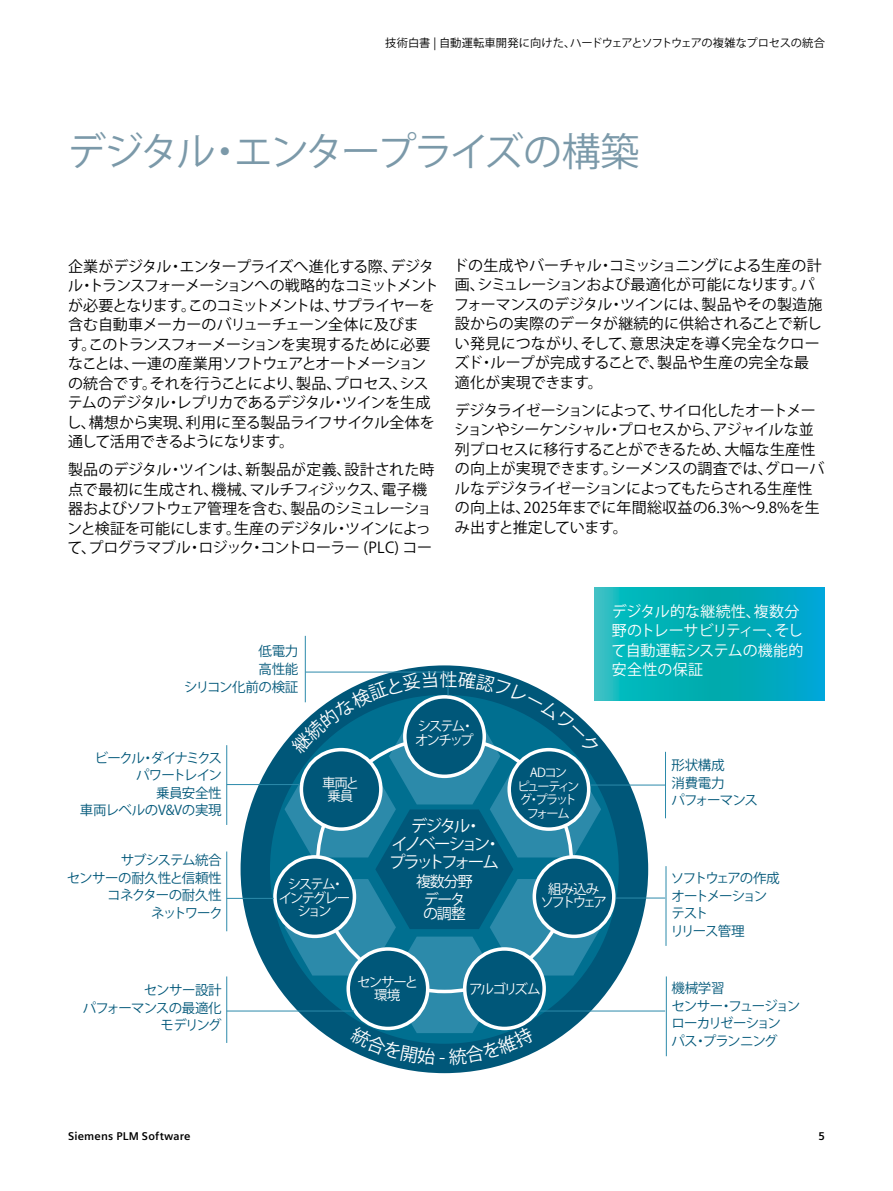
<style>
.page{position:relative;width:893px;height:1191px;background:#fff}
.page>*{position:absolute;margin:0;border:0;box-sizing:border-box;transform-origin:0 0}
.t1{font:39px "Koz Go Pr 6 N";letter-spacing:-.07em;color:#7b99a9}
.t2{font:18px "Koz Go Pr 6 N";color:#fff}
.t3{font:16.5px/18px "Koz Go Pr 6 N";letter-spacing:-.165em;color:#fff;text-align:center}
.t4{font:15px/19.5px "Koz Go Pr 6 N";letter-spacing:-.025em;color:#000}
.t5{font:15px/19.5px "Koz Go Pr 6 N";letter-spacing:-.005em;color:#000}
.t6{font:15px/19.5px "Koz Go Pr 6 N";letter-spacing:.01em;color:#fff}
.t7{font:15px/17.7px "Koz Go Pr 6 N";letter-spacing:-.015em;color:#fff;text-align:center}
.t8{font:13.5px/17.5px "Koz Go Pr 6 N";letter-spacing:-.055em;color:#005779;text-align:right}
.t9{font:13.5px/13.5px "Koz Go Pr 6 N";letter-spacing:-.155em;color:#fff;text-align:center}
.t10{font:13.5px/17.5px "Koz Go Pr 6 N";letter-spacing:-.075em;color:#005779}
.t11{font:13.5px/17.5px "Koz Go Pr 6 N";letter-spacing:-.12em;color:#005779}
.t12{font:13.5px/17.5px "Koz Go Pr 6 N";letter-spacing:-.025em;color:#005779;text-align:right}
.t13{font:13.5px/17.5px "Koz Go Pr 6 N";letter-spacing:-.035em;color:#005779}
.t14{font:13.5px/13.5px "Koz Go Pr 6 N";letter-spacing:-.18em;color:#fff;text-align:center}
.t15{font:12.3px/13.5px "Koz Go Pr 6 N";letter-spacing:-.17em;color:#fff;text-align:center}
.t16{font:11.25px "Koz Go Pr 6 N";letter-spacing:-.005em;color:#000}
.t17{font:700 11.25px "Siemens Sans Global";letter-spacing:.015em;color:#000}
</style>
<div class="page">
<svg style="left:595px;top:588px;width:230px;height:113px;background:#04aebb"></svg>
<svg style="left:241px;top:665px;width:407px;height:408px;background:#045d7e"></svg>
<svg style="left:275px;top:857px;width:79px;height:79px"></svg>
<svg style="left:534px;top:857px;width:80px;height:79px"></svg>
<hr style="left:305px;top:636px;width:1px;height:66px;background:#2c8aaa">
<hr style="left:226px;top:745px;width:1px;height:80px;background:#2c8aaa">
<hr style="left:227px;top:784px;width:73px;height:1px;background:#2c8aaa">
<hr style="left:226px;top:851px;width:1px;height:80px;background:#2c8aaa">
<hr style="left:227px;top:898px;width:47px;height:1px;background:#2c8aaa">
<hr style="left:226px;top:976px;width:1px;height:67px;background:#2c8aaa">
<hr style="left:227px;top:1010px;width:127px;height:1px;background:#2c8aaa">
<hr style="left:665px;top:752px;width:1px;height:66px;background:#2c8aaa">
<hr style="left:591px;top:784px;width:74px;height:1px;background:#2c8aaa">
<hr style="left:666px;top:866px;width:1px;height:80px;background:#2c8aaa">
<hr style="left:616px;top:897px;width:49px;height:1px;background:#2c8aaa">
<hr style="left:666px;top:976px;width:1px;height:80px;background:#2c8aaa">
<hr style="left:540px;top:1010px;width:125px;height:1px;background:#2c8aaa">
<svg style="left:285px;top:670px;width:316px;height:395px;background:#2b7b98"></svg>
<p class="t16" style="left:385px;top:37px;width:441px">技術白書 | 自動運転車開発に向けた、ハードウェアとソフトウェアの複雑なプロセスの統合</p>
<h1 class="t1" style="left:67px;top:130px;width:574px">デジタル・エンタープライズの構築</h1>
<p class="t4" style="left:67px;top:257px;width:374px">企業がデジタル・エンタープライズへ進化する際、デジタル・トランスフォーメーションへの戦略的なコミットメントが必要となります。このコミットメントは、サプライヤーを含む自動車メーカーのバリューチェーン全体に及びま<br>す。このトランスフォーメーションを実現するために必要なことは、一連の産業用ソフトウェアとオートメーションの統合です。それを行うことにより、製品、プロセス、システムのデジタル・レプリカであるデジタル・ツインを生成し、構想から実現、利用に至る製品ライフサイクル全体を通して活用できるようになります。</p>
<p class="t4" style="left:67px;top:460px;width:369px">製品のデジタル・ツインは、新製品が定義、設計された時点で最初に生成され、機械、マルチフィジックス、電子機器およびソフトウェア管理を含む、製品のシミュレーションと検証を可能にします。生産のデジタル・ツインによって、プログラマブル・ロジック・コントローラー (PLC) コー</p>
<p class="t5" style="left:453px;top:256px;width:371px">ドの生成やバーチャル・コミッショニングによる生産の計画、シミュレーションおよび最適化が可能になります。パフォーマンスのデジタル・ツインには、製品やその製造施設からの実際のデータが継続的に供給されることで新しい発見につながり、そして、意思決定を導く完全なクローズド・ループが完成することで、製品や生産の完全な最適化が実現できます。</p>
<p class="t4" style="left:455px;top:401px;width:371px">デジタライゼーションによって、サイロ化したオートメーションやシーケンシャル・プロセスから、アジャイルな並列プロセスに移行することができるため、大幅な生産性の向上が実現できます。シーメンスの調査では、グローバルなデジタライゼーションによってもたらされる生産性の向上は、2025年までに年間総収益の6.3%～9.8%を生み出すと推定しています。</p>
<p class="t12" style="left:184px;top:643px;width:116px">低電力<br>高性能<br>シリコン化前の検証</p>
<p class="t6" style="left:611px;top:602px;width:193px">デジタル的な継続性、複数分野のトレーサビリティー、そして自動運転システムの機能的安全性の保証</p>
<p class="t9" style="left:415px;top:719px;width:61px;text-align:left">システム・オンチップ</p>
<p class="t8" style="left:80px;top:749px;width:144px">ビークル・ダイナミクスパワートレイン<br>乗員安全性<br>車両レベルのV&amp;Vの実現</p>
<p class="t13" style="left:672px;top:756px;width:88px">形状構成<br>消費電力<br>パフォーマンス</p>
<p class="t15" style="left:517px;top:766px;width:64px">ADコン<br>ピューティング・プラットフォーム</p>
<p class="t9" style="left:322px;top:776px;width:39px">車両と乗員</p>
<p class="t3" style="left:389px;top:817px;width:113px">デジタル・<br>イノベーション・プラットフォーム</p>
<p class="t7" style="left:416px;top:873px;width:58px">複数分野データ</p>
<p class="t7" style="left:423px;top:904px;width:44px">の調整</p>
<p class="t8" style="left:67px;top:851px;width:157px">サブシステム統合<br>センサーの耐久性と信頼性コネクターの耐久性<br>ネットワーク</p>
<p class="t11" style="left:670px;top:869px;width:111px">ソフトウェアの作成オートメーションテスト<br>リリース管理</p>
<p class="t9" style="left:279px;top:878px;width:73px">システム・インテグレーション</p>
<p class="t14" style="left:540px;top:882px;width:68px">組み込みソフトウェア</p>
<p class="t8" style="left:83px;top:981px;width:140px">センサー設計<br>パフォーマンスの最適化モデリング</p>
<p class="t9" style="left:357px;top:975px;width:63px">センサーと環境</p>
<p class="t9" style="left:469px;top:982px;width:73px">アルゴリズム</p>
<p class="t2" style="left:439px;top:1046px;width:8px">-</p>
<p class="t10" style="left:671px;top:980px;width:130px">機械学習<br>センサー・フュージョンローカリゼーション<br>パス・プランニング</p>
<p class="t17" style="left:68px;top:1129px;width:124px">Siemens PLM Software</p>
<p class="t17" style="left:818px;top:1129px;width:8px">5</p>
</div>
